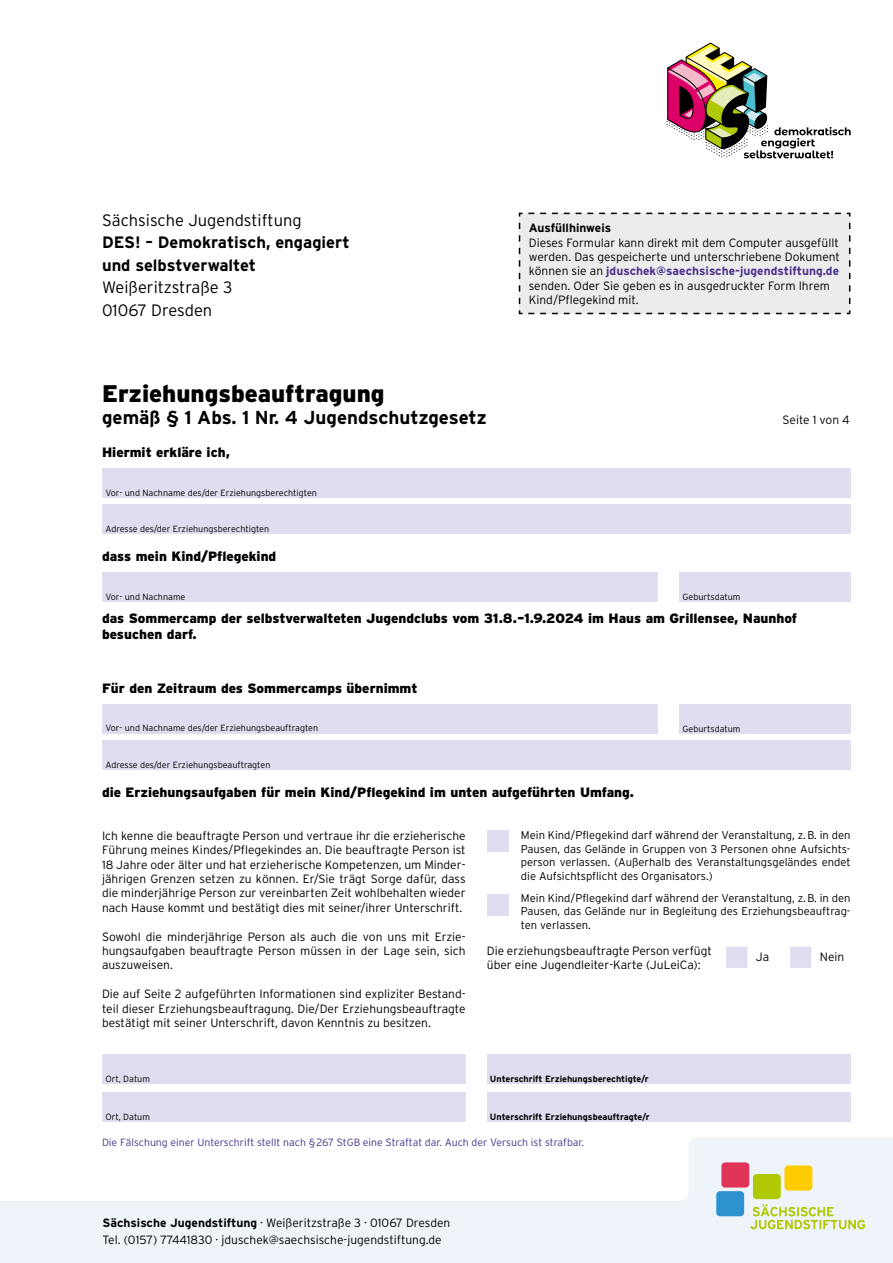
<style>
.page{position:relative;width:893px;height:1263px;background:#fff}
.page>*{position:absolute;margin:0;border:0;box-sizing:border-box;transform-origin:0 0}
.t1{font:900 24px "Interstate";color:#000}
.t2{font:700 18.75px "Interstate";color:#000}
.t3{font:300 16.5px "Interstate";color:#000}
.t4{font:700 16.5px "Interstate";color:#000}
.t5{font:900 13.5px "Interstate";color:#000}
.Light_8pt{font:300 12px/14.4px "Interstate";color:#000;text-align:justify}
.t6{font:700 12px "Interstate";color:#000}
.Light_8pt-2{font:300 11.25px/13.5px "Interstate";color:#000;text-align:justify}
.t7{font:300 10.5px "Interstate";color:#48338b}
.Light_8pt-3{font:300 9px "Interstate";color:#000}
.Light_8pt-4{font:700 9px "Interstate";color:#000}
.s1{font-weight:700;color:#48338b}
.s2{font-weight:700}
</style>
<div class="page">
<svg style="left:0;top:1137px;width:893px;height:126px;fill:#eff4fb"></svg>
<svg style="left:716px;top:1162px;width:149px;height:67px"></svg>
<div style="left:518px;top:212px;width:333px;height:103px;background:#ececed"></div>
<svg style="left:666px;top:43px;width:185px;height:115px"></svg>
<div style="left:102px;top:468px;width:748px;height:30px;background:#e1ddf0"></div>
<div style="left:102px;top:504px;width:748px;height:30px;background:#e1ddf0"></div>
<div style="left:102px;top:572px;width:556px;height:29px;background:#e1ddf0"></div>
<div style="left:679px;top:572px;width:171px;height:29px;background:#e1ddf0"></div>
<div style="left:102px;top:704px;width:556px;height:29px;background:#e1ddf0"></div>
<div style="left:102px;top:740px;width:748px;height:29px;background:#e1ddf0"></div>
<div style="left:679px;top:704px;width:171px;height:29px;background:#e1ddf0"></div>
<svg style="left:726px;top:947px;width:85px;height:21px"></svg>
<div style="left:487px;top:830px;width:21px;height:21px;background:#e1ddf0"></div>
<div style="left:487px;top:894px;width:21px;height:21px;background:#e1ddf0"></div>
<div style="left:487px;top:1054px;width:363px;height:29px;background:#e1ddf0"></div>
<div style="left:102px;top:1054px;width:364px;height:29px;background:#e1ddf0"></div>
<div style="left:487px;top:1091px;width:363px;height:30px;background:#e1ddf0"></div>
<div style="left:102px;top:1091px;width:364px;height:30px;background:#e1ddf0"></div>
<p class="t3" style="left:102px;top:211px;width:201px">Sächsische Jugendstiftung</p>
<p class="t4" style="left:102px;top:233px;width:249px">DES! – Demokratisch, engagiert</p>
<p class="t4" style="left:102px;top:256px;width:156px">und selbstverwaltet</p>
<p class="t3" style="left:102px;top:278px;width:132px">Weißeritzstraße 3</p>
<p class="t3" style="left:102px;top:301px;width:112px">01067 Dresden</p>
<p class="t1" style="left:102px;top:380px;width:284px">Erziehungsbeauftragung</p>
<p class="t2" style="left:102px;top:407px;width:386px">gemäß § 1 Abs. 1 Nr. 4 Jugendschutzgesetz</p>
<p class="t6" style="left:529px;top:221px;width:84px">Ausfüllhinweis</p>
<p class="Light_8pt" style="left:529px;top:235px;width:313px;text-align:left">Dieses Formular kann direkt mit dem Computer ausgefüllt werden. Das gespeicherte und unterschriebene Dokument können sie an <span class="s1">jduschek@saechsische-jugendstiftung.de </span>senden. Oder Sie geben es in ausgedruckter Form Ihrem Kind/Pflegekind mit.</p>
<p class="Light_8pt" style="left:782px;top:413px;width:69px">Seite 1 von 4</p>
<p class="t5" style="left:102px;top:445px;width:129px">Hiermit erkläre ich,</p>
<p class="Light_8pt-3" style="left:105px;top:487px;width:213px">Vor- und Nachname des/der Erziehungsberechtigten</p>
<p class="Light_8pt-3" style="left:105px;top:524px;width:165px">Adresse des/der Erziehungsberechtigten</p>
<p class="t5" style="left:102px;top:549px;width:176px">dass mein Kind/Pflegekind</p>
<p class="Light_8pt-3" style="left:105px;top:591px;width:82px">Vor- und Nachname</p>
<p class="Light_8pt-3" style="left:683px;top:592px;width:59px">Geburtsdatum</p>
<p class="t5" style="left:102px;top:610px;width:697px">das Sommercamp der selbstverwalteten Jugendclubs vom 31.8.–1.9.2024 im Haus am Grillensee, Naunhof</p>
<p class="t5" style="left:102px;top:627px;width:96px">besuchen darf.</p>
<p class="t5" style="left:102px;top:681px;width:317px">Für den Zeitraum des Sommercamps übernimmt</p>
<p class="Light_8pt-3" style="left:105px;top:723px;width:214px">Vor- und Nachname des/der Erziehungsbeauftragten</p>
<p class="Light_8pt-3" style="left:105px;top:760px;width:167px">Adresse des/der Erziehungsbeauftragten</p>
<p class="t5" style="left:102px;top:785px;width:534px">die Erziehungsaufgaben für mein Kind/Pflegekind im unten aufgeführten Umfang.</p>
<p class="Light_8pt-3" style="left:683px;top:724px;width:59px">Geburtsdatum</p>
<p class="Light_8pt" style="left:102px;top:828px;width:365px">Ich kenne die beauftragte Person und vertraue ihr die erzieherische Führung meines Kindes/Pflegekindes an. Die beauftragte Person ist 18 Jahre oder älter und hat erzieherische Kompetenzen, um Minder&shy;jährigen Grenzen setzen zu können. Er/Sie trägt Sorge dafür, dass die minderjährige Person zur vereinbarten Zeit wohlbehalten wieder nach Hause kommt und bestätigt dies mit seiner/ihrer Unterschrift.</p>
<p class="Light_8pt" style="left:102px;top:929px;width:365px">Sowohl die minderjährige Person als auch die von uns mit Erzie&shy;hungsaufgaben beauftragte Person müssen in der Lage sein, sich auszuweisen.</p>
<p class="Light_8pt" style="left:102px;top:987px;width:365px">Die auf Seite 2 aufgeführten Informationen sind expliziter Bestand&shy;teil dieser Erziehungsbeauftragung. Die/Der Erziehungsbeauftragte bestätigt mit seiner Unterschrift, davon Kenntnis zu besitzen.</p>
<p class="Light_8pt-2" style="left:521px;top:828px;width:331px">Mein Kind/Pflegekind darf während der Veranstaltung, z.B. in den Pausen, das Gelände in Gruppen von 3 Personen ohne Aufsichts&shy;person verlassen. (Außerhalb des Veranstaltungsgeländes endet die Aufsichtspflicht des Organisators.)</p>
<p class="Light_8pt-2" style="left:521px;top:891px;width:331px">Mein Kind/Pflegekind darf während der Veranstaltung, z.B. in den Pausen, das Gelände nur in Begleitung des Erziehungsbeauftrag&shy;ten verlassen.</p>
<p class="Light_8pt" style="left:487px;top:943px;width:226px">Die erziehungsbeauftragte Person verfügt</p>
<p class="Light_8pt" style="left:487px;top:958px;width:215px">über eine Jugendleiter-Karte (JuLeiCa):</p>
<p class="Light_8pt" style="left:756px;top:949px;width:15px">Ja</p>
<p class="Light_8pt" style="left:820px;top:949px;width:26px">Nein</p>
<p class="Light_8pt-3" style="left:105px;top:1073px;width:46px">Ort, Datum</p>
<p class="Light_8pt-4" style="left:490px;top:1074px;width:160px">Unterschrift Erziehungsberechtigte/r</p>
<p class="Light_8pt-3" style="left:105px;top:1111px;width:46px">Ort, Datum</p>
<p class="Light_8pt-4" style="left:490px;top:1112px;width:161px">Unterschrift Erziehungsbeauftragte/r</p>
<p class="t7" style="left:102px;top:1137px;width:483px">Die Fälschung einer Unterschrift stellt nach §267 StGB eine Straftat dar. Auch der Versuch ist strafbar.</p>
<p class="Light_8pt" style="left:102px;top:1216px;width:349px"><span class="s2">Sächsische Jugendstiftung</span> · Weißeritzstraße 3 · 01067 Dresden</p>
<p class="Light_8pt" style="left:102px;top:1232px;width:341px">Tel. (0157) 77441830 · jduschek@saechsische-jugendstiftung.de</p>
</div>
